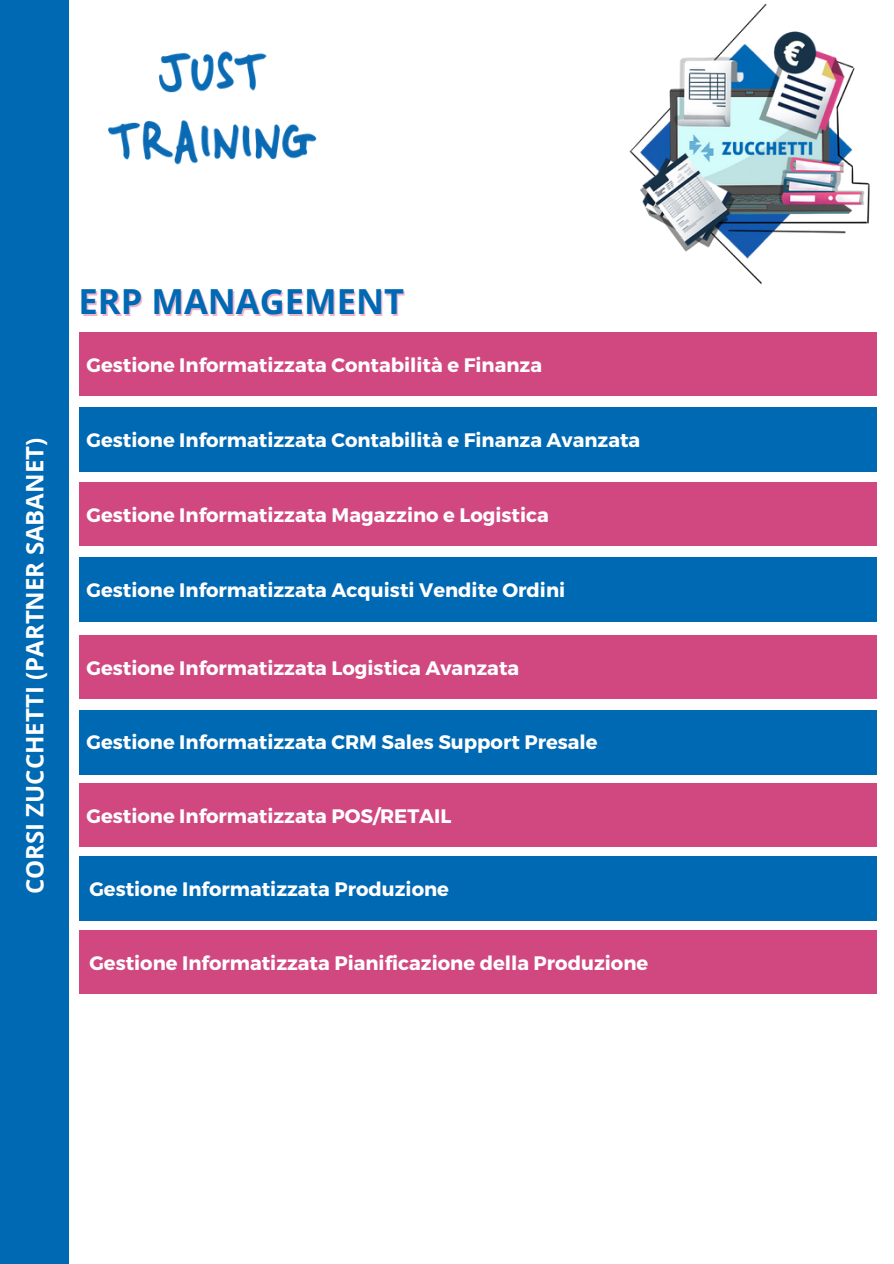
<style>
.page{position:relative;width:894px;height:1264px;background:#fff}
.page>*{position:absolute;margin:0;border:0;box-sizing:border-box;transform-origin:0 0}
.t1{font:700 34.5px "Open Sans";color:#0069b4}
.t2{font:700 24px "Open Sans";color:#fff}
.t3{font:700 19.5px "Montserrat";color:#fff}
</style>
<div class="page">
<div style="left:0;top:0;width:68px;height:1263px;background:#0069b4"></div>
<div style="left:79px;top:332px;width:797px;height:63px;background:#d14881"></div>
<div style="left:79px;top:407px;width:797px;height:64px;background:#0069b4"></div>
<div style="left:79px;top:482px;width:797px;height:64px;background:#d14881"></div>
<div style="left:79px;top:557px;width:797px;height:64px;background:#0069b4"></div>
<div style="left:79px;top:635px;width:797px;height:64px;background:#d14881"></div>
<div style="left:79px;top:710px;width:797px;height:65px;background:#0069b4"></div>
<div style="left:79px;top:783px;width:797px;height:63px;background:#d14881"></div>
<div style="left:79px;top:856px;width:797px;height:64px;background:#0069b4"></div>
<div style="left:79px;top:929px;width:797px;height:64px;background:#d14881"></div>
<img style="left:629px;top:3px;width:241px;height:282px">
<img style="left:108px;top:51px;width:209px;height:114px">
<p class="t2" style="left:18px;top:894px;width:458px;rotate:-90deg">CORSI ZUCCHETTI (PARTNER SABANET)</p>
<p class="t1" style="left:79px;top:277px;width:327px">ERP MANAGEMENT</p>
<p class="t3" style="left:87px;top:352px;width:457px">Gestione Informatizzata Contabilità e Finanza</p>
<p class="t3" style="left:87px;top:427px;width:555px">Gestione Informatizzata Contabilità e Finanza Avanzata</p>
<p class="t3" style="left:87px;top:502px;width:463px">Gestione Informatizzata Magazzino e Logistica</p>
<p class="t3" style="left:87px;top:577px;width:480px">Gestione Informatizzata Acquisti Vendite Ordini</p>
<p class="t3" style="left:87px;top:655px;width:434px">Gestione Informatizzata Logistica Avanzata</p>
<p class="t3" style="left:87px;top:729px;width:512px">Gestione Informatizzata CRM Sales Support Presale</p>
<p class="t3" style="left:87px;top:803px;width:366px">Gestione Informatizzata POS/RETAIL</p>
<p class="t3" style="left:89px;top:876px;width:361px">Gestione Informatizzata Produzione</p>
<p class="t3" style="left:89px;top:949px;width:560px">Gestione Informatizzata Pianificazione della Produzione</p>
</div>
